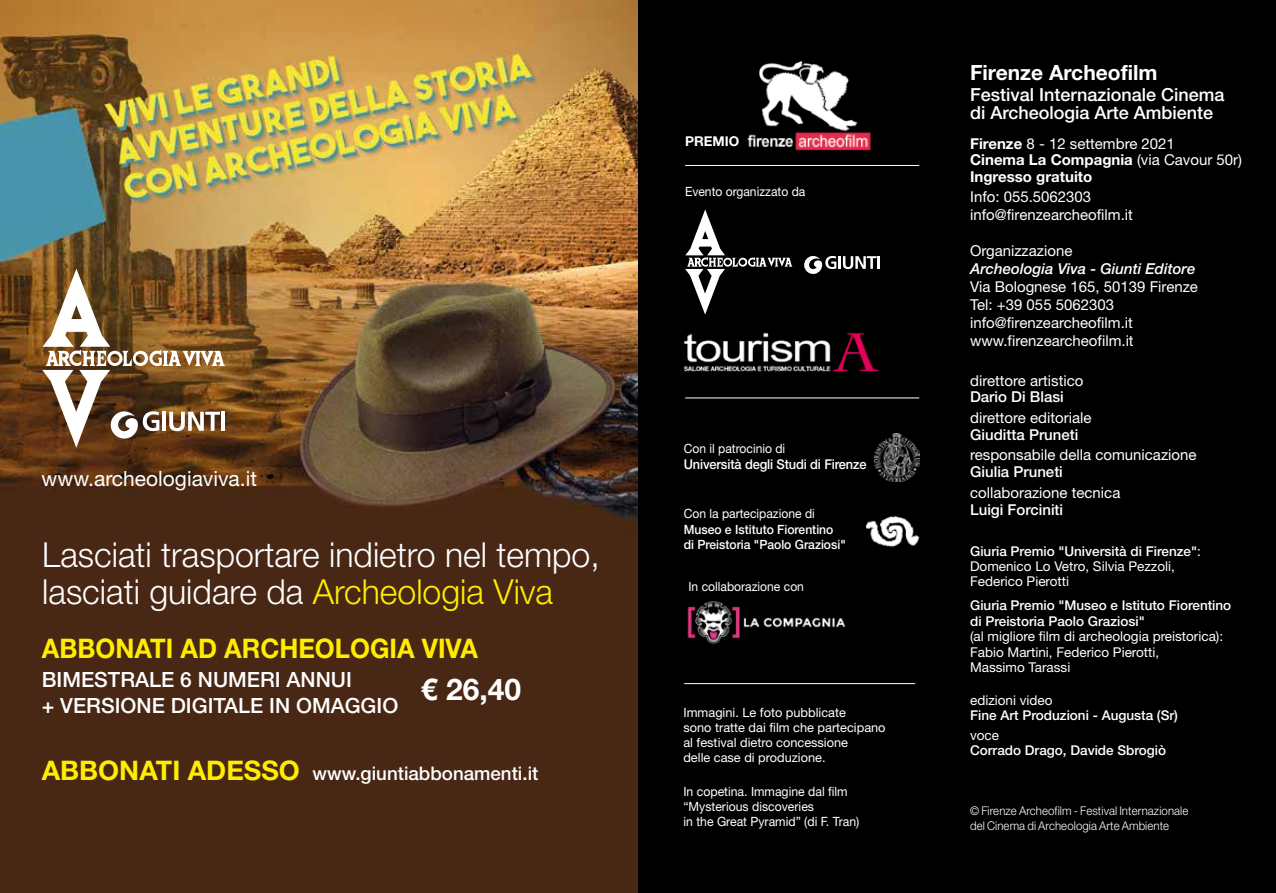
<style>
.page{position:relative;width:1276px;height:893px;background:#fff}
.page>*{position:absolute;margin:0;border:0;box-sizing:border-box;transform-origin:0 0}
.t1{font:300 34.5px/37.5px "Helvetica Neue LT Std";color:#fff}
.t2{font:700 30px "Helvetica Neue LT Std";color:#fff}
.t3{font:700 27px "Helvetica Neue LT Std";color:#ffed00;scale:.95 1}
.t4{font:500 21px/26.7px "Helvetica Neue LT Std";color:#fff}
.t5{font:21px "Helvetica Neue LT Std";color:#fff}
.t6{font:700 21px "Helvetica Neue LT Std";color:#fff}
.t7{font:500 18.75px "Helvetica Neue LT Std";color:#fff}
.t8{font:500 18px/18px "Helvetica Neue LT Std";color:#fff}
.t9{font:15px/18px "Helvetica Neue LT Std";color:#fff}
.t10{font:700 15px/16.5px "Helvetica Neue LT Std";color:#fff}
.t11{font:500 15px "Helvetica Neue LT Std";color:#fff}
.t12{font:italic 500 15px "Helvetica Neue LT Std";color:#fff}
.t13{font:13.5px/15.5px "Helvetica Neue LT Std";color:#fff}
.t14{font:500 13.5px/15.5px "Helvetica Neue LT Std";color:#fff}
.t15{font:500 13.5px "Helvetica Neue LT Std";color:#fff;scale:.95 1}
.t16{font:700 13.5px "Helvetica Neue LT Std";color:#fff}
.t17{font:12.75px/15px "Helvetica Neue LT Std";color:#fff}
.t18{font:12.75px "Helvetica Neue LT Std";color:#fff;scale:.95 1}
.t19{font:12.75px/15px "Helvetica Neue LT Std";color:#fff;scale:.96 1}
.t20{font:500 12.75px/15px "Helvetica Neue LT Std";color:#fff;scale:.95 1}
.t21{font:300 12px/15px "Helvetica Neue LT Std";letter-spacing:.01em;color:#fff;scale:.95 1}
.s1{color:#ffed00}
.s2{font-weight:700;font-size:27px;color:#ffed00}
.s3{font-weight:400}
.s4{font-weight:500}
</style>
<div class="page">
<img style="left:0;top:0;width:638px;height:893px">
<svg style="left:42px;top:269px;width:183px;height:179px"></svg>
<div style="left:638px;top:0;width:638px;height:893px;background:#000"></div>
<svg style="left:685px;top:209px;width:107px;height:106px"></svg>
<svg style="left:804px;top:256px;width:76px;height:18px"></svg>
<img style="left:684px;top:332px;width:195px;height:40px">
<hr style="left:685px;top:398px;width:234px;height:1px;background:#fff">
<img style="left:687px;top:601px;width:159px;height:43px">
<hr style="left:684px;top:683px;width:231px;height:1px;background:#fff">
<hr style="left:685px;top:165px;width:234px;height:1px;background:#fff">
<img style="left:759px;top:61px;width:99px;height:70px">
<img style="left:747px;top:132px;width:124px;height:19px">
<img style="left:874px;top:433px;width:45px;height:49px">
<img style="left:866px;top:516px;width:54px;height:31px">
<h3 class="t5" style="left:42px;top:466px;width:217px">www.archeologiaviva.it</h3>
<h1 class="t1" style="left:42px;top:535px;width:559px">Lasciati trasportare indietro nel tempo, lasciati guidare da <span class="s1">Archeologia Viva</span></h1>
<h3 class="t3" style="left:42px;top:632px;width:461px">ABBONATI AD ARCHEOLOGIA VIVA</h3>
<h3 class="t4" style="left:42px;top:666px;width:358px">BIMESTRALE 6 NUMERI ANNUI<br>+ VERSIONE DIGITALE IN OMAGGIO</h3>
<h2 class="t2" style="left:421px;top:671px;width:102px">€ 26,40</h2>
<p class="t7" style="left:42px;top:762px;width:498px"><span class="s2">ABBONATI ADESSO</span> www.giuntiabbonamenti.it</p>
<p class="t16" style="left:685px;top:133px;width:56px">PREMIO</p>
<p class="t18" style="left:685px;top:184px;width:128px">Evento organizzato da</p>
<p class="t18" style="left:683px;top:440px;width:108px">Con il patrocinio di</p>
<p class="t15" style="left:683px;top:456px;width:194px">Università degli Studi di Firenze</p>
<p class="t18" style="left:683px;top:506px;width:140px">Con la partecipazione di</p>
<p class="t20" style="left:683px;top:522px;width:172px">Museo e Istituto Fiorentino di Preistoria "Paolo Graziosi"</p>
<p class="t18" style="left:688px;top:579px;width:123px">In collaborazione con</p>
<p class="t17" style="left:683px;top:704px;width:204px">Immagini. Le foto pubblicate<br>sono tratte dai film che partecipano al festival dietro concessione<br>delle case di produzione.</p>
<p class="t19" style="left:683px;top:784px;width:185px">In copetina. Immagine dal film “Mysterious discoveries<br>in the Great Pyramid” (di F. Tran)</p>
<h3 class="t6" style="left:970px;top:59px;width:189px">Firenze Archeofilm</h3>
<p class="t8" style="left:970px;top:85px;width:256px">Festival Internazionale Cinema di Archeologia Arte Ambiente</p>
<p class="t10" style="left:970px;top:135px;width:273px">Firenze <span class="s3">8 - 12 settembre 2021<br></span>Cinema La Compagnia <span class="s3">(via Cavour 50r)<br></span>Ingresso gratuito</p>
<p class="t9" style="left:970px;top:188px;width:164px">Info: 055.5062303 info@firenzearcheofilm.it</p>
<p class="t9" style="left:970px;top:242px;width:104px">Organizzazione</p>
<p class="t12" style="left:970px;top:260px;width:227px">Archeologia Viva - Giunti Editore</p>
<p class="t9" style="left:970px;top:278px;width:229px">Via Bolognese 165, 50139 Firenze<br>Tel: +39 055 5062303 info@firenzearcheofilm.it www.firenzearcheofilm.it</p>
<p class="t9" style="left:970px;top:371px;width:115px">direttore artistico</p>
<p class="t11" style="left:970px;top:388px;width:95px">Dario Di Blasi</p>
<p class="t9" style="left:970px;top:409px;width:123px">direttore editoriale</p>
<p class="t11" style="left:970px;top:425px;width:110px">Giuditta Pruneti</p>
<p class="t9" style="left:970px;top:446px;width:228px">responsabile della comunicazione</p>
<p class="t11" style="left:970px;top:463px;width:94px">Giulia Pruneti</p>
<p class="t9" style="left:970px;top:483px;width:152px">collaborazione tecnica</p>
<p class="t11" style="left:970px;top:501px;width:95px">Luigi Forciniti</p>
<p class="t13" style="left:970px;top:543px;width:232px"><span class="s4">Giuria Premio "Università di Firenze"</span>:<br>Domenico Lo Vetro, Silvia Pezzoli,<br>Federico Pierotti</p>
<p class="t14" style="left:970px;top:598px;width:263px">Giuria Premio "Museo e Istituto Fiorentino di Preistoria Paolo Graziosi"</p>
<p class="t13" style="left:970px;top:629px;width:255px">(al migliore film di archeologia preistorica):<br>Fabio Martini, Federico Pierotti,<br>Massimo Tarassi</p>
<p class="t13" style="left:970px;top:692px;width:84px">edizioni video</p>
<p class="t14" style="left:970px;top:707px;width:209px">Fine Art Produzioni - Augusta (Sr)</p>
<p class="t13" style="left:970px;top:727px;width:30px">voce</p>
<p class="t14" style="left:970px;top:743px;width:198px">Corrado Drago, Davide Sbrogiò</p>
<p class="t21" style="left:970px;top:803px;width:231px">© Firenze Archeofilm - Festival Internazionale del Cinema di Archeologia Arte Ambiente</p>
</div>
